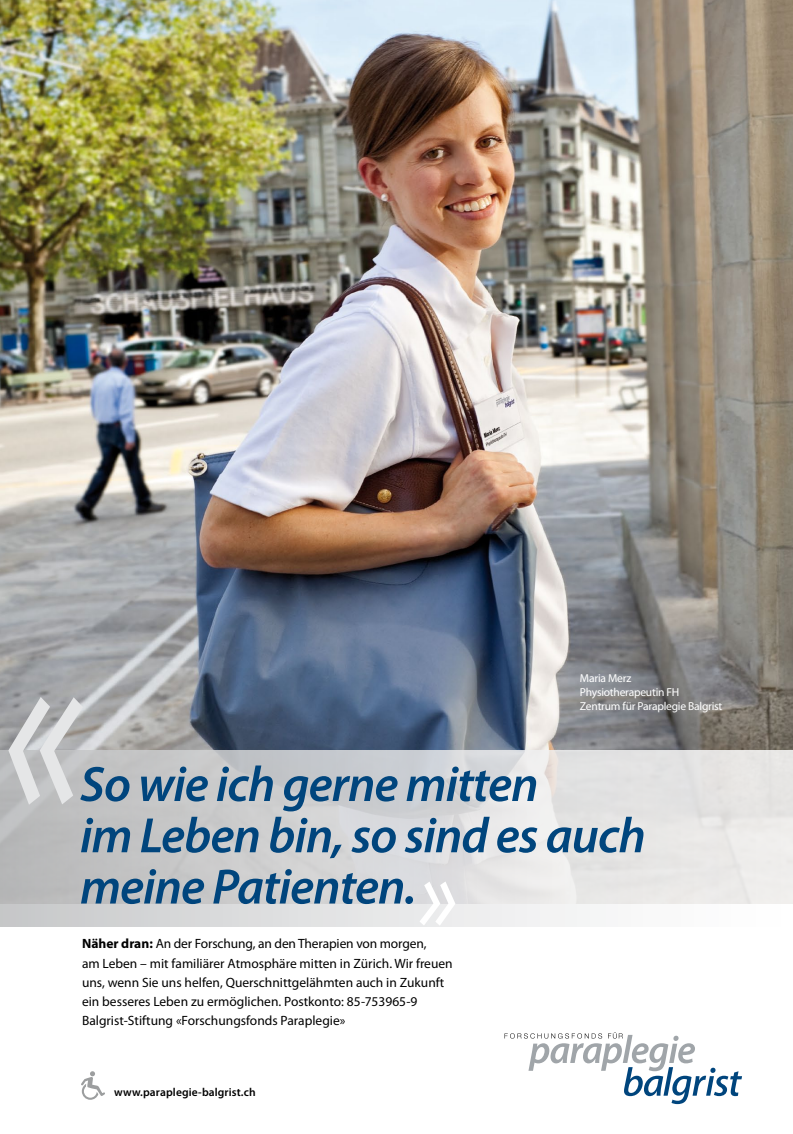
<style>
.page{position:relative;width:793px;height:1134px;background:#fff}
.page>*{position:absolute;margin:0;border:0;box-sizing:border-box;transform-origin:0 0}
.t1{font:italic 600 50px/51.2px "Myriad Pro";letter-spacing:-.02em;color:#00457d}
.t2{font:13.5px/19.2px "Myriad Pro";color:#000}
.t3{font:11.5px/13.9px "Myriad Pro";letter-spacing:-.02em;color:#fff}
.t4{font:600 11.5px "Myriad Pro";letter-spacing:.01em;color:#000}
.s1{font-weight:700}
</style>
<div class="page">
<img style="left:0;top:0;width:793px;height:750px">
<svg style="left:0;top:750px;width:793px;height:177px;background:#d7d8d8"></svg>
<svg style="left:8px;top:697px;width:75px;height:108px;background:#c4c5c6"></svg>
<svg style="left:419px;top:881px;width:36px;height:45px"></svg>
<svg style="left:504px;top:1032px;width:238px;height:72px"></svg>
<svg style="left:81px;top:1071px;width:24px;height:29px"></svg>
<p class="t3" style="left:580px;top:671px;width:144px">Maria Merz<br>Physiotherapeutin FH<br>Zentrum für Paraplegie Balgrist</p>
<h1 class="t1" style="left:80px;top:757px;width:567px">So wie ich gerne mitten<br>im Leben bin, so sind es auch meine Patienten.</h1>
<p class="t2" style="left:82px;top:934px;width:372px"><span class="s1">Näher dran:</span> An der Forschung, an den Therapien von morgen,<br>am Leben – mit familiärer Atmosphäre mitten in Zürich. Wir freuen uns, wenn Sie uns helfen, Querschnittgelähmten auch in Zukunft ein besseres Leben zu ermöglichen. Postkonto: 85-753965-9<br>Balgrist-Stiftung «Forschungsfonds Paraplegie»</p>
<p class="t4" style="left:114px;top:1084px;width:143px">www.paraplegie-balgrist.ch</p>
</div>
